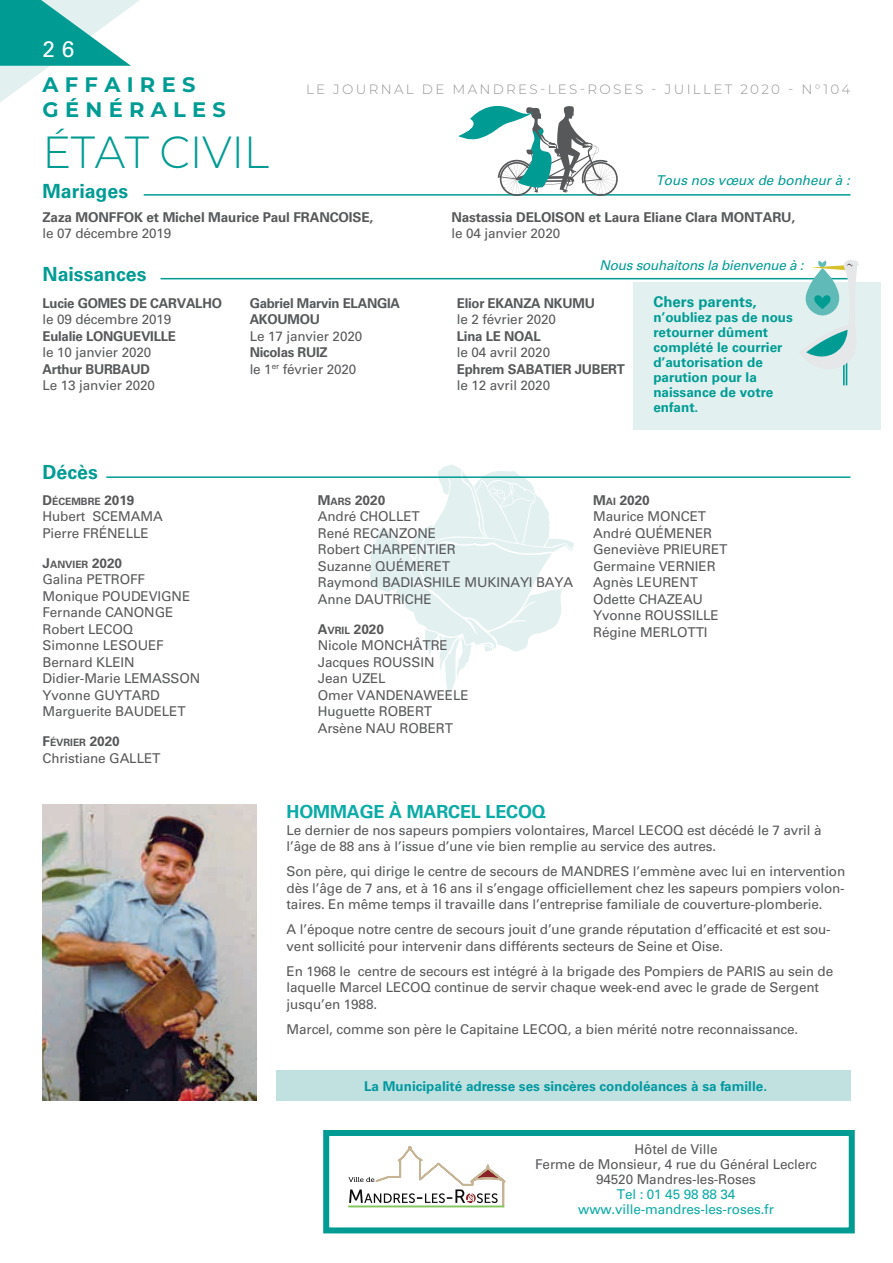
<style>
.page{position:relative;width:893px;height:1263px;background:#fff}
.page>*{position:absolute;margin:0;border:0;box-sizing:border-box;transform-origin:0 0}
.t1{font:300 45px "Montserrat";letter-spacing:-.01em;color:#009c94;scale:.96 1}
.t2{font:22.5px "Univers";color:#fff}
.t3{font:700 21px "Montserrat";letter-spacing:.3em;color:#009c94}
.titre{font:700 19.5px "Univers";color:#009c94}
.t4{font:700 18px "Univers";letter-spacing:-.01em;color:#0baba7}
.t5{font:700 15px "Univers";color:#009c94}
.t6{font:13.5px/16.5px "Univers";letter-spacing:-.01em;color:#57585a}
.t7{font:700 13.5px/16.5px "Univers";letter-spacing:-.02em;color:#57585a}
.t8{font:700 13.5px/15px "Univers";color:#009c94}
.texte_1{font:700 13.5px "Univers";color:#0099a0}
.texte_2_bold{font:300 13.5px "Montserrat";letter-spacing:.17em;color:#939598}
.t9{font:13.5px "Univers";letter-spacing:-.01em;color:#0baba7}
.t10{font:italic 13.5px "Univers";letter-spacing:-.02em;color:#009c94}
.t11{font:700 13.5px "Univers";color:#57585a}
.t12{font:italic 13.5px "Univers";color:#009c94}
.t13{font:700 10.2px "Univers";color:#57585a}
.s1{font-weight:400}
.s2{font-size:13.5px}
.s3{font-size:10.2px}
</style>
<div class="page">
<svg style="left:0;top:0;width:140px;height:102px"></svg>
<div style="left:276px;top:1070px;width:574px;height:31px;background:#c1e0e0"></div>
<hr style="left:144px;top:194px;width:706px;height:2px;background:#009c94">
<svg style="left:458px;top:105px;width:160px;height:91px"></svg>
<hr style="left:161px;top:278px;width:689px;height:1px;background:#009c94">
<div style="left:633px;top:283px;width:248px;height:147px;background:#e2f0f0"></div>
<svg style="left:799px;top:260px;width:60px;height:125px"></svg>
<svg style="left:370px;top:464px;width:204px;height:234px"></svg>
<hr style="left:106px;top:476px;width:744px;height:2px;background:#009c94">
<img style="left:43px;top:804px;width:214px;height:296px">
<div style="left:323px;top:1130px;width:532px;height:103px;border:6px solid #009c94"></div>
<hr style="left:348px;top:1205px;width:156px;height:2px;background:#80c55b">
<svg style="left:349px;top:1146px;width:157px;height:60px"></svg>
<p class="t2" style="left:43px;top:36px;width:33px">2 6</p>
<p class="t3" style="left:43px;top:69px;width:154px">AFFAIRES</p>
<p class="t3" style="left:43px;top:94px;width:185px">GÉNÉRALES</p>
<p class="texte_2_bold" style="left:306px;top:80px;width:546px">LE JOURNAL DE MANDRES-LES-ROSES - JUILLET 2020 - N°104</p>
<p class="t1" style="left:43px;top:121px;width:238px">ÉTAT CIVIL</p>
<p class="titre" style="left:43px;top:180px;width:87px">Mariages</p>
<p class="t7" style="left:43px;top:209px;width:332px">Zaza MONFFOK et Michel Maurice Paul FRANCOISE, <span class="s1">le 07 décembre 2019</span></p>
<p class="t7" style="left:451px;top:209px;width:345px">Nastassia DELOISON et Laura Eliane Clara MONTARU, <span class="s1">le 04 janvier 2020</span></p>
<p class="t12" style="left:656px;top:172px;width:196px">Tous nos vœux de bonheur à :</p>
<p class="titre" style="left:43px;top:263px;width:106px">Naissances</p>
<p class="t7" style="left:43px;top:295px;width:181px">Lucie GOMES DE CARVALHO</p>
<p class="t6" style="left:43px;top:311px;width:130px">le 09 décembre 2019</p>
<p class="t7" style="left:43px;top:328px;width:135px">Eulalie LONGUEVILLE</p>
<p class="t6" style="left:43px;top:344px;width:110px">le 10 janvier 2020</p>
<p class="t7" style="left:43px;top:361px;width:109px">Arthur BURBAUD</p>
<p class="t6" style="left:43px;top:377px;width:114px">Le 13 janvier 2020</p>
<p class="titre" style="left:43px;top:461px;width:57px">Décès</p>
<p class="t13" style="left:43px;top:495px;width:93px"><span class="s2">D</span>ÉCEMBRE <span class="s2">2019</span></p>
<p class="t6" style="left:43px;top:508px;width:122px">Hubert SCEMAMA</p>
<p class="t6" style="left:43px;top:525px;width:108px">Pierre FRÉNELLE</p>
<p class="t13" style="left:43px;top:558px;width:81px"><span class="s2">J</span>ANVIER <span class="s2">2020</span></p>
<p class="t6" style="left:43px;top:571px;width:104px">Galina PETROFF</p>
<p class="t6" style="left:43px;top:588px;width:149px">Monique POUDEVIGNE</p>
<p class="t6" style="left:43px;top:604px;width:132px">Fernande CANONGE</p>
<p class="t6" style="left:43px;top:621px;width:92px">Robert LECOQ</p>
<p class="t6" style="left:43px;top:637px;width:123px">Simonne LESOUEF</p>
<p class="t6" style="left:43px;top:654px;width:94px">Bernard KLEIN</p>
<p class="t6" style="left:43px;top:670px;width:159px">Didier-Marie LEMASSON</p>
<p class="t6" style="left:43px;top:687px;width:119px">Yvonne GUYTARD</p>
<p class="t6" style="left:43px;top:703px;width:145px">Marguerite BAUDELET</p>
<p class="t13" style="left:43px;top:736px;width:79px"><span class="s2">F</span>ÉVRIER <span class="s2">2020</span></p>
<p class="t6" style="left:43px;top:750px;width:119px">Christiane GALLET</p>
<p class="t7" style="left:250px;top:295px;width:152px">Gabriel Marvin ELANGIA<br>AKOUMOU</p>
<p class="t6" style="left:250px;top:328px;width:114px">Le 17 janvier 2020</p>
<p class="t7" style="left:250px;top:344px;width:79px">Nicolas RUIZ</p>
<p class="t6" style="left:250px;top:361px;width:108px">le 1<sup>er</sup> février 2020</p>
<p class="t10" style="left:600px;top:257px;width:205px">Nous souhaitons la bienvenue à :</p>
<p class="t5" style="left:653px;top:293px;width:105px">Chers parents,</p>
<p class="t8" style="left:653px;top:310px;width:141px">n’oubliez pas de nous retourner dûment complété le courrier d’autorisation de parution pour la naissance de votre enfant.</p>
<p class="t7" style="left:457px;top:295px;width:140px">Elior EKANZA NKUMU</p>
<p class="t6" style="left:457px;top:311px;width:101px">le 2 février 2020</p>
<p class="t7" style="left:457px;top:328px;width:85px">Lina LE NOAL</p>
<p class="t6" style="left:457px;top:344px;width:95px">le 04 avril 2020</p>
<p class="t7" style="left:457px;top:361px;width:169px">Ephrem SABATIER JUBERT</p>
<p class="t6" style="left:457px;top:377px;width:95px">le 12 avril 2020</p>
<p class="t11" style="left:318px;top:492px;width:69px">M<span class="s3">ARS</span> 2020</p>
<p class="t6" style="left:318px;top:508px;width:103px">André CHOLLET</p>
<p class="t6" style="left:318px;top:525px;width:120px">René RECANZONE</p>
<p class="t6" style="left:318px;top:541px;width:139px">Robert CHARPENTIER</p>
<p class="t6" style="left:318px;top:558px;width:134px">Suzanne QUÉMERET</p>
<p class="t6" style="left:318px;top:574px;width:257px">Raymond BADIASHILE MUKINAYI BAYA</p>
<p class="t6" style="left:318px;top:591px;width:115px">Anne DAUTRICHE</p>
<p class="t11" style="left:318px;top:621px;width:68px">A<span class="s3">VRIL</span> 2020</p>
<p class="t6" style="left:318px;top:637px;width:131px">Nicole MONCHÂTRE</p>
<p class="t6" style="left:318px;top:654px;width:118px">Jacques ROUSSIN</p>
<p class="t6" style="left:318px;top:670px;width:69px">Jean UZEL</p>
<p class="t6" style="left:318px;top:687px;width:152px">Omer VANDENAWEELE</p>
<p class="t6" style="left:318px;top:703px;width:116px">Huguette ROBERT</p>
<p class="t6" style="left:318px;top:720px;width:137px">Arsène NAU ROBERT</p>
<p class="t11" style="left:593px;top:492px;width:58px">M<span class="s3">AI</span> 2020</p>
<p class="t6" style="left:593px;top:508px;width:115px">Maurice MONCET</p>
<p class="t6" style="left:593px;top:525px;width:121px">André QUÉMENER</p>
<p class="t6" style="left:593px;top:541px;width:136px">Geneviève PRIEURET</p>
<p class="t6" style="left:593px;top:558px;width:124px">Germaine VERNIER</p>
<p class="t6" style="left:593px;top:574px;width:106px">Agnès LEURENT</p>
<p class="t6" style="left:593px;top:591px;width:111px">Odette CHAZEAU</p>
<p class="t6" style="left:593px;top:607px;width:127px">Yvonne ROUSSILLE</p>
<p class="t6" style="left:593px;top:624px;width:116px">Régine MERLOTTI</p>
<p class="t4" style="left:287px;top:801px;width:261px">HOMMAGE À MARCEL LECOQ</p>
<p class="t6" style="left:287px;top:821px;width:536px">Le dernier de nos sapeurs pompiers volontaires, Marcel LECOQ est décédé le 7 avril à l’âge de 88 ans à l’issue d’une vie bien remplie au service des autres.</p>
<p class="t6" style="left:287px;top:863px;width:560px;text-align:justify">Son père, qui dirige le centre de secours de MANDRES l’emmène avec lui en intervention dès l’âge de 7 ans, et à 16 ans il s’engage officiellement chez les sapeurs pompiers volon&shy;taires. En même temps il travaille dans l’entreprise familiale de couverture-plomberie.</p>
<p class="t6" style="left:287px;top:921px;width:546px">A l’époque notre centre de secours jouit d’une grande réputation d’efficacité et est sou&shy;vent sollicité pour intervenir dans différents secteurs de Seine et Oise.</p>
<p class="t6" style="left:287px;top:963px;width:548px">En 1968 le centre de secours est intégré à la brigade des Pompiers de PARIS au sein de laquelle Marcel LECOQ continue de servir chaque week-end avec le grade de Sergent jusqu’en 1988.</p>
<p class="t6" style="left:287px;top:1021px;width:513px">Marcel, comme son père le Capitaine LECOQ, a bien mérité notre reconnaissance.</p>
<p class="texte_1" style="left:364px;top:1078px;width:405px">La Municipalité adresse ses sincères condoléances à sa famille.</p>
<p class="t6" style="left:635px;top:1141px;width:85px">Hôtel de Ville</p>
<p class="t6" style="left:535px;top:1156px;width:283px">Ferme de Monsieur, 4 rue du Général Leclerc</p>
<p class="t6" style="left:596px;top:1171px;width:161px">94520 Mandres-les-Roses</p>
<p class="t9" style="left:617px;top:1186px;width:120px">Tel : 01 45 98 88 34</p>
<p class="t9" style="left:578px;top:1201px;width:197px">www.ville-mandres-les-roses.fr</p>
</div>
